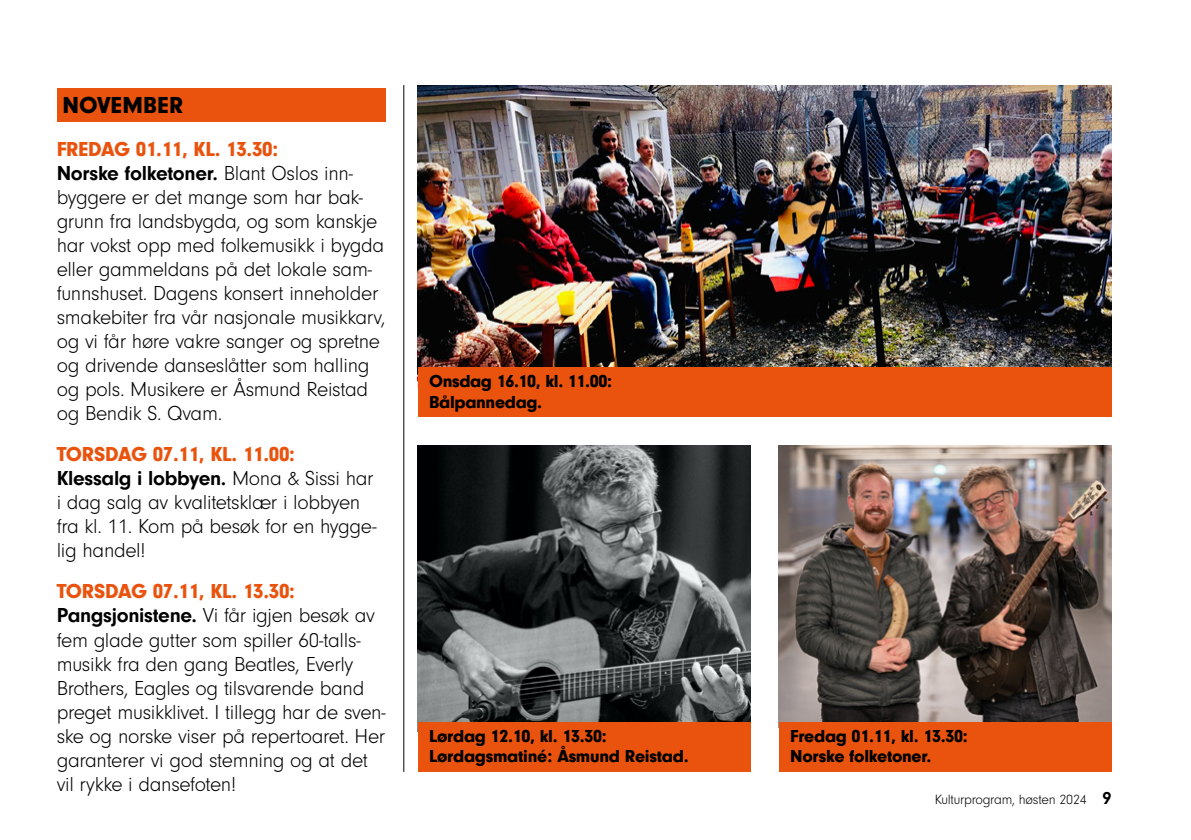
<style>
.page{position:relative;width:1191px;height:840px;background:#fff}
.page>*{position:absolute;margin:0;border:0;box-sizing:border-box;transform-origin:0 0}
.t1{font:900 24px "Neuzeit Gro";letter-spacing:.01em;color:#000}
.t2{font:300 21px/24px "Neuzeit Gro";letter-spacing:-.015em;color:#000}
.t3{font:900 18px/20px "Neuzeit Gro";letter-spacing:-.015em;color:#000}
.t4{font:300 14px "Neuzeit Gro";letter-spacing:-.015em;color:#000}
.s1{font-weight:900;color:#e9530e}
.s2{font-weight:700}
.s3{font-weight:700;font-size:18px}
</style>
<div class="page">
<img style="left:418px;top:445px;width:332px;height:276px">
<img style="left:779px;top:445px;width:332px;height:276px">
<img style="left:418px;top:85px;width:693px;height:282px">
<div style="left:418px;top:721px;width:332px;height:50px;background:#e9530e"></div>
<div style="left:779px;top:721px;width:332px;height:50px;background:#e9530e"></div>
<div style="left:418px;top:367px;width:693px;height:50px;background:#e9530e"></div>
<hr style="left:403px;top:85px;width:1px;height:686px;background:#000">
<div style="left:57px;top:88px;width:329px;height:34px;background:#e9530e"></div>
<p class="t1" style="left:62px;top:91px;width:123px">NOVEMBER</p>
<p class="t2" style="left:57px;top:137px;width:330px"><span class="s1">FREDAG 01.11, KL. 13.30:<br></span><span class="s2">Norske folketoner.</span> Blant Oslos inn&shy;byggere er det mange som har bak&shy;grunn fra landsbygda, og som kanskje har vokst opp med folkemusikk i bygda eller gammeldans på det lokale sam&shy;funnshuset. Dagens konsert inneholder smakebiter fra vår nasjonale musikkarv, og vi får høre vakre sanger og spretne og drivende danseslåtter som halling og pols. Musikere er Åsmund Reistad og Bendik S. Qvam.</p>
<p class="t2" style="left:57px;top:442px;width:321px"><span class="s1">TORSDAG 07.11, KL. 11.00:<br></span><span class="s2">Klessalg i lobbyen.</span> Mona &amp; Sissi har i dag salg av kvalitetsklær i lobbyen fra kl. 11. Kom på besøk for en hygge&shy;lig handel!</p>
<p class="t2" style="left:57px;top:579px;width:330px"><span class="s1">TORSDAG 07.11, KL. 13.30:<br></span><span class="s2">Pangsjonistene.</span> Vi får igjen besøk av fem glade gutter som spiller 60-talls&shy;musikk fra den gang Beatles, Everly Brothers, Eagles og tilsvarende band preget musikklivet. I tillegg har de sven&shy;ske og norske viser på repertoaret. Her garanterer vi god stemning og at det vil rykke i dansefoten!</p>
<p class="t3" style="left:429px;top:371px;width:184px">Onsdag 16.10, kl. 11.00:<br>Bålpannedag.</p>
<p class="t3" style="left:429px;top:725px;width:261px">Lørdag 12.10, kl. 13.30:<br>Lørdagsmatiné: Åsmund Reistad.</p>
<p class="t3" style="left:790px;top:725px;width:179px">Fredag 01.11, kl. 13.30:<br>Norske folketoner.</p>
<p class="t4" style="left:934px;top:791px;width:178px">Kulturprogram, høsten 2024 <span class="s3">9</span></p>
</div>
